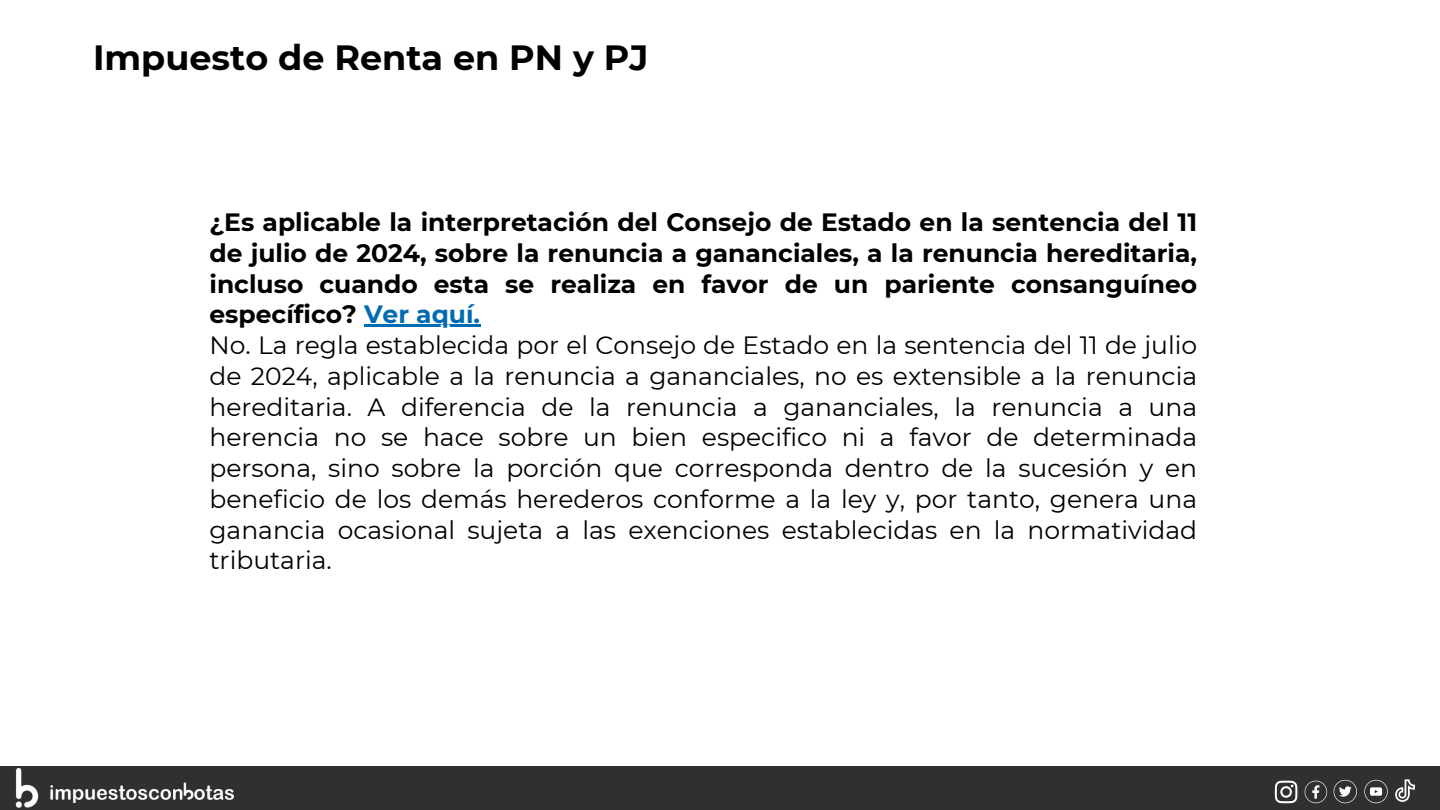
<style>
.page{position:relative;width:1440px;height:810px;background:#fff}
.page>*{position:absolute;margin:0;border:0;box-sizing:border-box;transform-origin:0 0}
.t1{font:700 35px "Montserrat";color:#000}
.t2{font:25px/30.8px "Montserrat";color:#000;text-align:justify}
.t3{font:700 25px/30.8px "Montserrat";color:#000;text-align:justify}
.s1{color:#006bb1}
</style>
<div class="page">
<div style="left:0;top:766px;width:1440px;height:44px;background:#302f32"></div>
<img style="left:81px;top:782px;width:153px;height:18px">
<img style="left:15px;top:769px;width:66px;height:39px">
<svg style="left:1275px;top:781px;width:22px;height:22px"></svg>
<svg style="left:1305px;top:781px;width:22px;height:22px"></svg>
<svg style="left:1334px;top:780px;width:23px;height:23px"></svg>
<svg style="left:1364px;top:780px;width:24px;height:23px"></svg>
<svg style="left:1395px;top:779px;width:20px;height:23px"></svg>
<hr style="left:364px;top:325px;width:116px;height:2px;background:#006bb1">
<p class="t1" style="left:93px;top:36px;width:557px">Impuesto de Renta en PN y PJ</p>
<p class="t3" style="left:210px;top:207px;width:989px">¿Es aplicable la interpretación del Consejo de Estado en la sentencia del 11 de julio de 2024, sobre la renuncia a gananciales, a la renuncia hereditaria, incluso cuando esta se realiza en favor de un pariente consanguíneo específico? <span class="s1">Ver aquí.</span></p>
<p class="t2" style="left:210px;top:330px;width:989px">No. La regla establecida por el Consejo de Estado en la sentencia del 11 de julio de 2024, aplicable a la renuncia a gananciales, no es extensible a la renuncia hereditaria. A diferencia de la renuncia a gananciales, la renuncia a una herencia no se hace sobre un bien especifico ni a favor de determinada persona, sino sobre la porción que corresponda dentro de la sucesión y en beneficio de los demás herederos conforme a la ley y, por tanto, genera una ganancia ocasional sujeta a las exenciones establecidas en la normatividad tributaria.</p>
</div>
